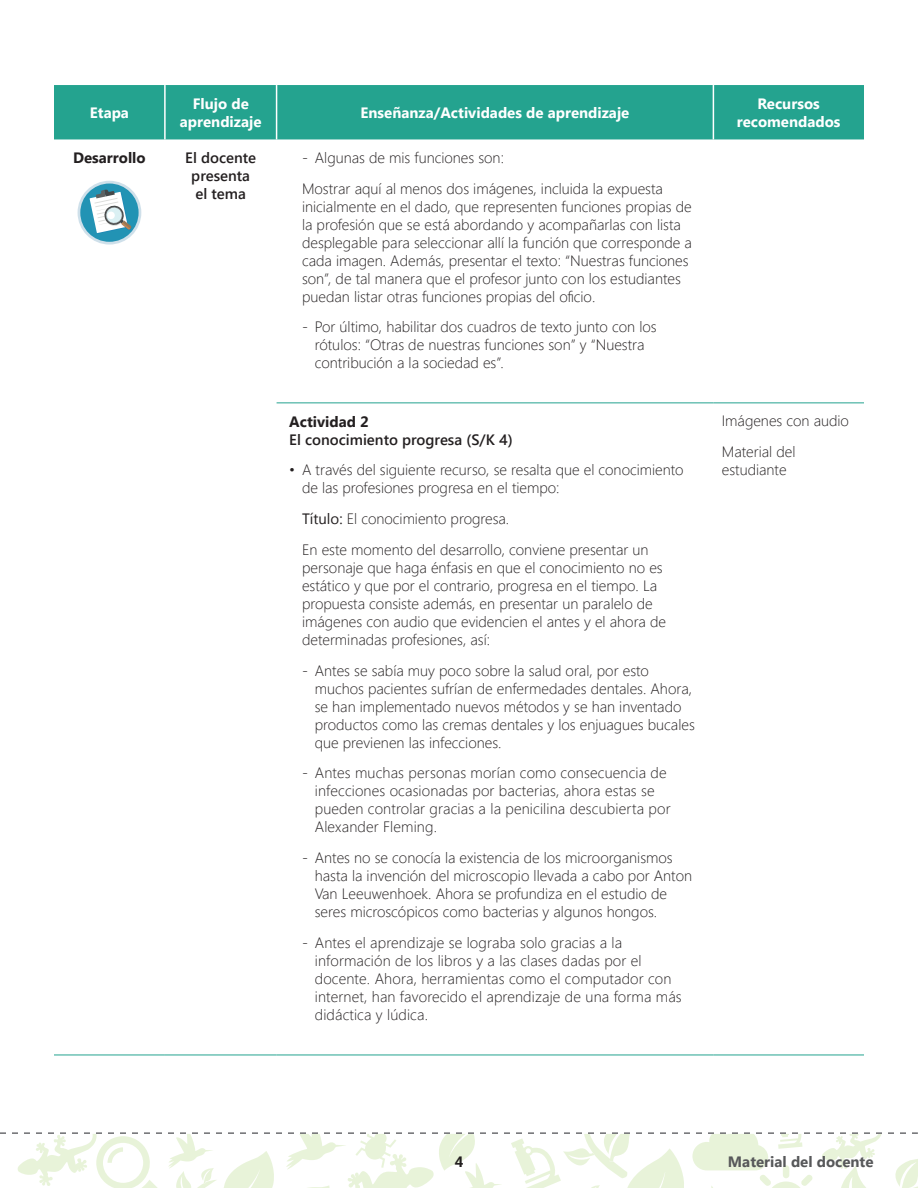
<style>
.page{position:relative;width:918px;height:1188px;background:#fff}
.page>*{position:absolute;margin:0;border:0;box-sizing:border-box;transform-origin:0 0}
.t1{font:300 15px/18px "Segoe UI";color:#231f20}
.t2{font:700 15px/18px "Segoe UI";color:#fff;text-align:center}
.t3{font:600 15px/18px "Segoe UI";color:#231f20;text-align:center}
.t4{font:700 15px "Segoe UI";color:#231f20}
.t5{font:700 15px "Segoe UI";color:#57585a}
.s1{font-weight:400}
</style>
<div class="page">
<svg style="left:0;top:1132px;width:918px;height:56px"></svg>
<div style="left:54px;top:85px;width:810px;height:54px;background:#24a38f"></div>
<hr style="left:277px;top:402px;width:436px;height:1px;background:#24a38f">
<hr style="left:713px;top:402px;width:151px;height:1px;background:#24a38f">
<hr style="left:713px;top:1055px;width:151px;height:1px;background:#24a38f">
<hr style="left:164px;top:85px;width:2px;height:54px;background:#fff">
<hr style="left:276px;top:85px;width:1px;height:54px;background:#fff">
<hr style="left:713px;top:85px;width:1px;height:54px;background:#fff">
<hr style="left:54px;top:1055px;width:111px;height:1px;background:#24a38f">
<hr style="left:165px;top:1055px;width:112px;height:1px;background:#24a38f">
<hr style="left:277px;top:1055px;width:436px;height:1px;background:#24a38f">
<svg style="left:78px;top:181px;width:63px;height:64px"></svg>
<div style="left:80px;top:184px;width:59px;height:58px;background:#2293b4;border-radius:50%"></div>
<svg style="left:90px;top:189px;width:42px;height:45px"></svg>
<p class="t2" style="left:90px;top:103px;width:41px">Etapa</p>
<p class="t2" style="left:180px;top:94px;width:83px">Flujo de aprendizaje</p>
<p class="t2" style="left:361px;top:103px;width:270px">Enseñanza/Actividades de aprendizaje</p>
<p class="t2" style="left:737px;top:94px;width:105px">Recursos recomendados</p>
<p class="t4" style="left:73px;top:147px;width:74px">Desarrollo</p>
<p class="t3" style="left:185px;top:148px;width:72px">El docente presenta el tema</p>
<p class="t1" style="left:302px;top:141px;width:362px;line-height:30.8px">- Algunas de mis funciones son:<br>Mostrar aquí al menos dos imágenes, incluida la expuesta</p>
<p class="t1" style="left:302px;top:197px;width:391px">inicialmente en el dado, que representen funciones propias de la profesión que se está abordando y acompañarlas con lista desplegable para seleccionar allí la función que corresponde a cada imagen. Además, presentar el texto: “Nuestras funciones son”, de tal manera que el profesor junto con los estudiantes puedan listar otras funciones propias del oficio.</p>
<p class="t1" style="left:315px;top:317px;width:343px;text-indent:-13px">- Por último, habilitar dos cuadros de texto junto con los rótulos: “Otras de nuestras funciones son” y “Nuestra contribución a la sociedad es”.</p>
<p class="t4" style="left:289px;top:411px;width:81px">Actividad 2</p>
<p class="t3" style="left:289px;top:430px;width:225px">El conocimiento progresa (S/K 4)</p>
<p class="t1" style="left:302px;top:460px;width:383px;text-indent:-13px">• A través del siguiente recurso, se resalta que el conocimiento de las profesiones progresa en el tiempo:</p>
<p class="t1" style="left:302px;top:503px;width:348px;line-height:30.8px"><span class="s1">Título:</span> El conocimiento progresa.<br>En este momento del desarrollo, conviene presentar un</p>
<p class="t1" style="left:302px;top:558px;width:366px">personaje que haga énfasis en que el conocimiento no es estático y que por el contrario, progresa en el tiempo. La propuesta consiste además, en presentar un paralelo de imágenes con audio que evidencien el antes y el ahora de determinadas profesiones, así:</p>
<p class="t1" style="left:315px;top:661px;width:382px;text-indent:-13px">- Antes se sabía muy poco sobre la salud oral, por esto muchos pacientes sufrían de enfermedades dentales. Ahora, se han implementado nuevos métodos y se han inventado productos como las cremas dentales y los enjuagues bucales que previenen las infecciones.</p>
<p class="t1" style="left:315px;top:763px;width:357px;text-indent:-13px">- Antes muchas personas morían como consecuencia de infecciones ocasionadas por bacterias, ahora estas se pueden controlar gracias a la penicilina descubierta por Alexander Fleming.</p>
<p class="t1" style="left:315px;top:848px;width:379px;text-indent:-13px">- Antes no se conocía la existencia de los microorganismos hasta la invención del microscopio llevada a cabo por Anton Van Leeuwenhoek. Ahora se profundiza en el estudio de seres microscópicos como bacterias y algunos hongos.</p>
<p class="t1" style="left:315px;top:933px;width:368px;text-indent:-13px">- Antes el aprendizaje se lograba solo gracias a la información de los libros y a las clases dadas por el docente. Ahora, herramientas como el computador con internet, han favorecido el aprendizaje de una forma más didáctica y lúdica.</p>
<p class="t1" style="left:722px;top:405px;width:129px;line-height:30.8px">Imágenes con audio<br>Material del</p>
<p class="t1" style="left:722px;top:460px;width:66px">estudiante</p>
<p class="t4" style="left:455px;top:1151px;width:10px">4</p>
<p class="t5" style="left:728px;top:1151px;width:147px">Material del docente</p>
</div>
